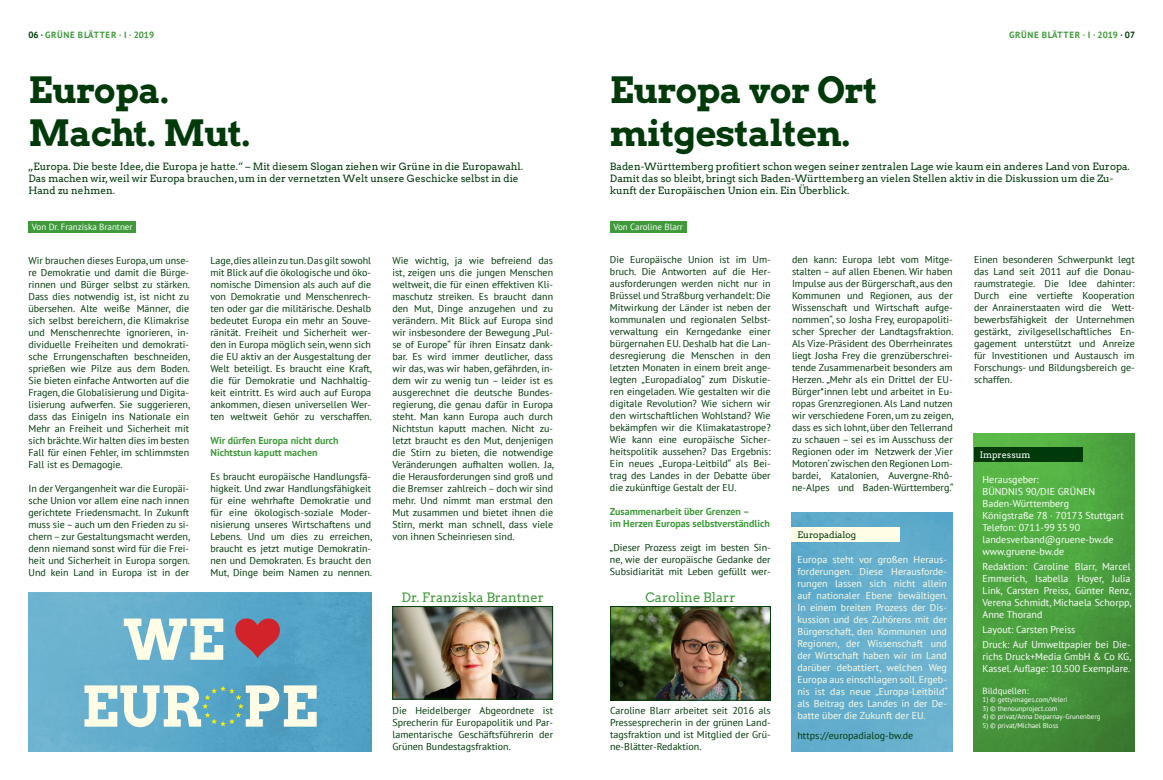
<style>
.page{position:relative;width:1163px;height:780px;background:#fff}
.page>*{position:absolute;margin:0;border:0;box-sizing:border-box;transform-origin:0 0}
.t1{font:55.7px/66.8px "Arvo Gruen";color:#fffde5;text-align:center}
.t2{font:36px/43.2px "Arvo Gruen";letter-spacing:-.02em;color:#003a0a}
.t3{font:13px "Arvo";color:#409a3c}
.t4{font:10px/12px "PT Sans";color:#003a0a;text-align:justify}
.t5{font:10px/12px "Arvo";color:#003a0a}
.t6{font:10px/12px "PT Sans";color:#fffde5;text-align:justify}
.t7{font:10px/12px "PT Sans";color:#fff}
.t8{font:700 10px/12px "PT Sans";color:#409a3c}
.t9{font:9px "PT Sans";color:#fff}
.t10{font:700 9px "PT Sans";letter-spacing:.06em;color:#409a3c}
.t11{font:9px "Arvo";color:#003a0a}
.t12{font:9px "Arvo";color:#fff}
.t13{font:7px "PT Sans";color:#fff}
.s1{color:#003a0a}
</style>
<div class="page">
<div style="left:610px;top:221px;width:76px;height:11px;background:#409a3c"></div>
<img style="left:394px;top:608px;width:157px;height:89px">
<div style="left:392px;top:606px;width:161px;height:93px;border:1px solid #003a0a"></div>
<img style="left:973px;top:433px;width:161px;height:318px">
<div style="left:973px;top:447px;width:108px;height:14px;background:#003a0a"></div>
<img style="left:791px;top:513px;width:161px;height:238px">
<div style="left:791px;top:527px;width:108px;height:14px;background:#fffde5"></div>
<img style="left:612px;top:608px;width:156px;height:90px">
<div style="left:610px;top:606px;width:160px;height:94px;border:1px solid #003a0a"></div>
<div style="left:28px;top:221px;width:108px;height:11px;background:#409a3c"></div>
<div style="left:28px;top:592px;width:343px;height:159px;background:linear-gradient(to right,#6fb5d1,#4b9dc2)"></div>
<svg style="left:235px;top:613px;width:45px;height:45px"></svg>
<svg style="left:202px;top:685px;width:42px;height:41px"></svg>
<p class="t10" style="left:28px;top:29px;width:127px"><span class="s1">06 ·</span> GRÜNE BLÄTTER · I · 2019</p>
<p class="t10" style="left:1008px;top:29px;width:127px">GRÜNE BLÄTTER · I · 2019 <span class="s1">· 07</span></p>
<h2 class="t2" style="left:28px;top:66px;width:224px">Europa.<br>Macht. Mut.</h2>
<p class="t5" style="left:28px;top:160px;width:496px">„Europa. Die beste Idee, die Europa je hatte.“ – Mit diesem Slogan ziehen wir Grüne in die Europawahl.<br>Das machen wir, weil wir Europa brauchen, um in der vernetzten Welt unsere Geschicke selbst in die<br>Hand zu nehmen.</p>
<p class="t9" style="left:32px;top:221px;width:102px">Von Dr. Franziska Brantner</p>
<p class="t4" style="left:28px;top:254px;width:163px">Wir brauchen dieses Europa, um unse&shy;re Demokratie und damit die Bürge&shy;rinnen und Bürger selbst zu stärken.<br>Dass dies notwendig ist, ist nicht zu übersehen. Alte weiße Männer, die sich selbst bereichern, die Klimakrise und Menschenrechte ignorieren, in&shy;dividuelle Freiheiten und demokrati&shy;sche Errungenschaften beschneiden, sprießen wie Pilze aus dem Boden.<br>Sie bieten einfache Antworten auf die Fragen, die Globalisierung und Digita&shy;lisierung aufwerfen. Sie suggerieren, dass das Einigeln ins Nationale ein Mehr an Freiheit und Sicherheit mit sich brächte. Wir halten dies im besten Fall für einen Fehler, im schlimmsten Fall ist es Demagogie.</p>
<p class="t4" style="left:28px;top:482px;width:163px">In der Vergangenheit war die Europäi&shy;sche Union vor allem eine nach innen gerichtete Friedensmacht. In Zukunft muss sie – auch um den Frieden zu si&shy;chern – zur Gestaltungsmacht werden, denn niemand sonst wird für die Frei&shy;heit und Sicherheit in Europa sorgen.<br>Und kein Land in Europa ist in der</p>
<p class="t4" style="left:210px;top:254px;width:163px">Lage, dies allein zu tun. Das gilt sowohl mit Blick auf die ökologische und öko&shy;nomische Dimension als auch auf die von Demokratie und Menschenrech&shy;ten oder gar die militärische. Deshalb bedeutet Europa ein mehr an Souve&shy;ränität. Freiheit und Sicherheit wer&shy;den in Europa möglich sein, wenn sich die EU aktiv an der Ausgestaltung der Welt beteiligt. Es braucht eine Kraft, die für Demokratie und Nachhaltig&shy;keit eintritt. Es wird auch auf Europa ankommen, diesen universellen Wer&shy;ten weltweit Gehör zu verschaffen.</p>
<p class="t8" style="left:210px;top:434px;width:130px">Wir dürfen Europa nicht durch<br>Nichtstun kaputt machen</p>
<p class="t4" style="left:210px;top:470px;width:163px">Es braucht europäische Handlungsfä&shy;higkeit. Und zwar Handlungsfähigkeit für eine wehrhafte Demokratie und für eine ökologisch-soziale Moder&shy;nisierung unseres Wirtschaftens und Lebens. Und um dies zu erreichen, braucht es jetzt mutige Demokratin&shy;nen und Demokraten. Es braucht den Mut, Dinge beim Namen zu nennen.</p>
<h1 class="t1" style="left:81px;top:604px;width:238px">WE ♥<br>EUR PE</h1>
<p class="t4" style="left:392px;top:254px;width:163px">Wie wichtig, ja wie befreiend das ist, zeigen uns die jungen Menschen weltweit, die für einen effektiven Kli&shy;maschutz streiken. Es braucht dann den Mut, Dinge anzugehen und zu verändern. Mit Blick auf Europa sind wir insbesondere der Bewegung „Pul&shy;se of Europe“ für ihren Einsatz dank&shy;bar. Es wird immer deutlicher, dass wir das, was wir haben, gefährden, in&shy;dem wir zu wenig tun – leider ist es ausgerechnet die deutsche Bundes&shy;regierung, die genau dafür in Europa steht. Man kann Europa auch durch Nichtstun kaputt machen. Nicht zu&shy;letzt braucht es den Mut, denjenigen die Stirn zu bieten, die notwendige Veränderungen aufhalten wollen. Ja, die Herausforderungen sind groß und die Bremser zahlreich – doch wir sind mehr. Und nimmt man erstmal den Mut zusammen und bietet ihnen die Stirn, merkt man schnell, dass viele von ihnen Scheinriesen sind.</p>
<h3 class="t3" style="left:401px;top:589px;width:144px">Dr. Franziska Brantner</h3>
<p class="t4" style="left:392px;top:704px;width:162px">Die Heidelberger Abgeordnete ist Sprecherin für Europapolitik und Par&shy;lamentarische Geschäftsführerin der Grünen Bundestagsfraktion.</p>
<h2 class="t2" style="left:610px;top:66px;width:269px">Europa vor Ort mitgestalten.</h2>
<p class="t5" style="left:610px;top:160px;width:521px">Baden-Württemberg profitiert schon wegen seiner zentralen Lage wie kaum ein anderes Land von Europa.<br>Damit das so bleibt, bringt sich Baden-Württemberg an vielen Stellen aktiv in die Diskussion um die Zu&shy;kunft der Europäischen Union ein. Ein Überblick.</p>
<p class="t9" style="left:613px;top:221px;width:71px">Von Caroline Blarr</p>
<p class="t4" style="left:610px;top:253px;width:162px">Die Europäische Union ist im Um&shy;bruch. Die Antworten auf die Her&shy;ausforderungen werden nicht nur in Brüssel und Straßburg verhandelt: Die Mitwirkung der Länder ist neben der kommunalen und regionalen Selbst&shy;verwaltung ein Kerngedanke einer bürgernahen EU. Deshalb hat die Lan&shy;desregierung die Menschen in den letzten Monaten in einem breit ange&shy;legten „Europadialog“ zum Diskutie&shy;ren eingeladen. Wie gestalten wir die digitale Revolution? Wie sichern wir den wirtschaftlichen Wohlstand? Wie bekämpfen wir die Klimakatastrope?<br>Wie kann eine europäische Sicher&shy;heitspolitik aussehen? Das Ergebnis:<br>Ein neues „Europa-Leitbild“ als Bei&shy;trag des Landes in der Debatte über die zukünftige Gestalt der EU.</p>
<p class="t8" style="left:610px;top:505px;width:161px">Zusammenarbeit über Grenzen –<br>im Herzen Europas selbstverständlich</p>
<p class="t4" style="left:610px;top:541px;width:162px">„Dieser Prozess zeigt im besten Sin&shy;ne, wie der europäische Gedanke der Subsidiarität mit Leben gefüllt wer-</p>
<p class="t4" style="left:791px;top:253px;width:163px">den kann: Europa lebt vom Mitge&shy;stalten – auf allen Ebenen. Wir haben Impulse aus der Bürgerschaft, aus den Kommunen und Regionen, aus der Wissenschaft und Wirtschaft aufge&shy;nommen“, so Josha Frey, europapoliti&shy;scher Sprecher der Landtagsfraktion.<br>Als Vize-Präsident des Oberrheinrates liegt Josha Frey die grenzüberschrei&shy;tende Zusammenarbeit besonders am Herzen. „Mehr als ein Drittel der EU-Bürger*innen lebt und arbeitet in Eu&shy;ropas Grenzregionen. Als Land nutzen wir verschiedene Foren, um zu zeigen, dass es sich lohnt, über den Tellerrand zu schauen – sei es im Ausschuss der Regionen oder im Netzwerk der ‚Vier Motoren‘ zwischen den Regionen Lom&shy;bardei, Katalonien, Auvergne-Rhô&shy;ne-Alpes und Baden-Württemberg.“</p>
<p class="t4" style="left:973px;top:253px;width:162px">Einen besonderen Schwerpunkt legt das Land seit 2011 auf die Donau&shy;raumstrategie. Die Idee dahinter:<br>Durch eine vertiefte Kooperation der Anrainerstaaten wird die Wett&shy;bewerbsfähigkeit der Unternehmen gestärkt, zivilgesellschaftliches En&shy;gagement unterstützt und Anreize für Investitionen und Austausch im Forschungs- und Bildungsbereich ge&shy;schaffen.</p>
<p class="t12" style="left:979px;top:449px;width:52px">Impressum</p>
<p class="t7" style="left:982px;top:473px;width:143px">Herausgeber:<br>BÜNDNIS 90/DIE GRÜNEN<br>Baden-Württemberg<br>Königstraße 78 · 70173 Stuttgart<br>Telefon: 0711-99 35 90 landesverband@gruene-bw.de www.gruene-bw.de</p>
<p class="t7" style="left:982px;top:560px;width:150px;text-align:justify">Redaktion: Caroline Blarr, Marcel Emmerich, Isabella Hoyer, Julia Link, Carsten Preiss, Günter Renz, Verena Schmidt, Michaela Schorpp, Anne Thorand</p>
<p class="t7" style="left:982px;top:622px;width:149px;line-height:15px">Layout: Carsten Preiss<br>Druck: Auf Umweltpapier bei Die-</p>
<p class="t7" style="left:982px;top:650px;width:150px">richs Druck+Media GmbH &amp; Co KG,<br>Kassel. Auflage: 10.500 Exemplare.</p>
<p class="t9" style="left:982px;top:685px;width:48px">Bildquellen:</p>
<p class="t13" style="left:982px;top:695px;width:87px">1) © gettyimages.com/Veleri</p>
<p class="t13" style="left:982px;top:703px;width:76px">3) © thenounproject.com</p>
<p class="t13" style="left:982px;top:712px;width:119px">4) © privat/Anna Deparnay-Grunenberg</p>
<p class="t13" style="left:982px;top:720px;width:78px">5) © privat/Michael Bloss</p>
<p class="t11" style="left:797px;top:529px;width:60px">Europadialog</p>
<p class="t6" style="left:797px;top:553px;width:152px">Europa steht vor großen Heraus&shy;forderungen. Diese Herausforde&shy;rungen lassen sich nicht allein auf nationaler Ebene bewältigen.<br>In einem breiten Prozess der Dis&shy;kussion und des Zuhörens mit der Bürgerschaft, den Kommunen und Regionen, der Wissenschaft und der Wirtschaft haben wir im Land darüber debattiert, welchen Weg Europa aus einschlagen soll. Ergeb&shy;nis ist das neue „Europa-Leitbild“ als Beitrag des Landes in der De&shy;batte über die Zukunft der EU.</p>
<p class="t4" style="left:797px;top:729px;width:117px">https://europadialog-bw.de</p>
<h3 class="t3" style="left:645px;top:589px;width:92px">Caroline Blarr</h3>
<p class="t4" style="left:610px;top:704px;width:162px">Caroline Blarr arbeitet seit 2016 als Pressesprecherin in der grünen Land&shy;tagsfraktion und ist Mitglied der Grü&shy;ne-Blätter-Redaktion.</p>
</div>
